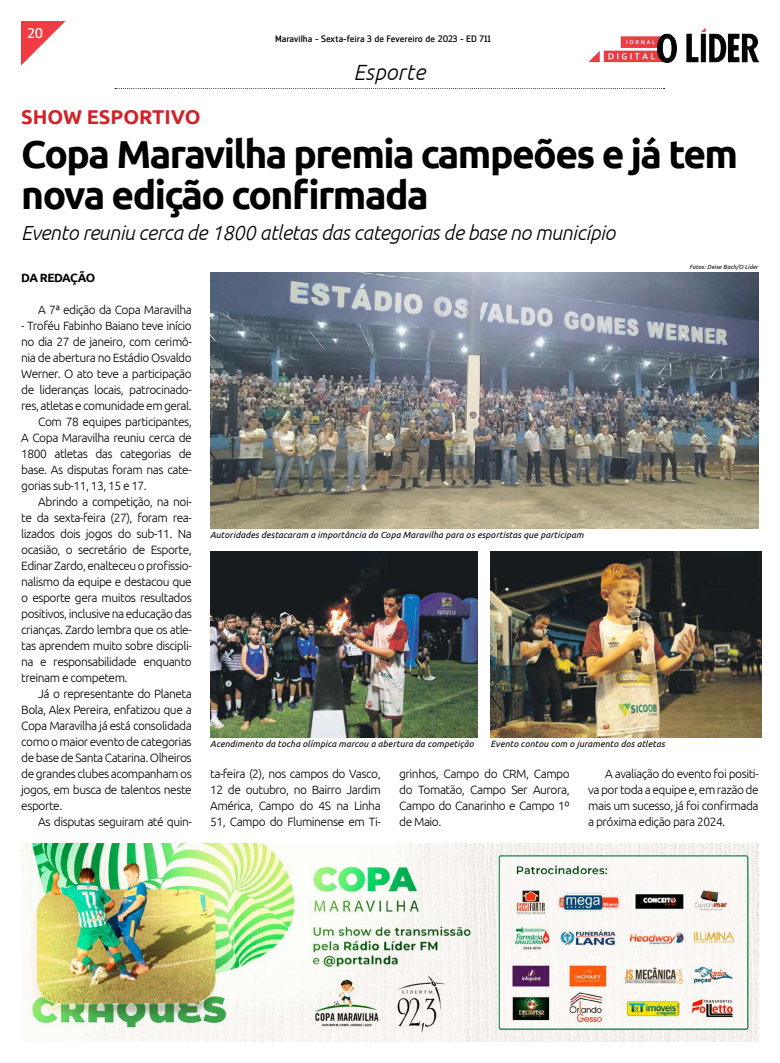
<style>
.page{position:relative;width:780px;height:1063px;background:#fff}
.page>*{position:absolute;margin:0;border:0;box-sizing:border-box;transform-origin:0 0}
.t1{font:700 39px/41px "Ubuntu";letter-spacing:-.04em;color:#000}
.t2{font:italic 300 22px "Ubuntu";letter-spacing:.01em;color:#000}
.t3{font:italic 300 20.3px "Ubuntu";letter-spacing:-.02em;color:#000}
.t4{font:700 20px "Ubuntu";color:#d22229}
.t5{font:14px "Zemestro Std";color:#fff}
.t6{font:300 12px/16px "Ubuntu";letter-spacing:-.04em;color:#000;text-align:justify}
.t7{font:700 12px "Ubuntu";letter-spacing:-.065em;color:#000}
.t8{font:9.3px "Zemestro Std";color:#000}
.t9{font:italic 9px "Ubuntu";letter-spacing:.01em;color:#000}
.t10{font:italic 6px "Ubuntu";letter-spacing:.01em;color:#000}
</style>
<div class="page">
<img style="left:21px;top:21px;width:44px;height:44px">
<img style="left:588px;top:27px;width:170px;height:36px">
<svg style="left:115px;top:88px;width:549px;height:1px"></svg>
<img style="left:22px;top:844px;width:736px;height:197px">
<img style="left:210px;top:273px;width:548px;height:256px">
<img style="left:210px;top:552px;width:268px;height:185px">
<img style="left:490px;top:552px;width:271px;height:185px">
<p class="t5" style="left:27px;top:24px;width:17px">20</p>
<p class="t8" style="left:275px;top:33px;width:217px">Maravilha - Sexta-feira 3 de Fevereiro de 2023 - ED 711</p>
<h2 class="t2" style="left:353px;top:59px;width:73px">Esporte</h2>
<h3 class="t4" style="left:21px;top:105px;width:181px">SHOW ESPORTIVO</h3>
<h1 class="t1" style="left:21px;top:133px;width:718px">Copa Maravilha premia campeões e já tem nova edição confirmada</h1>
<h3 class="t3" style="left:21px;top:220px;width:595px">Evento reuniu cerca de 1800 atletas das categorias de base no município</h3>
<p class="t7" style="left:21px;top:271px;width:75px">DA REDAÇÃO</p>
<p class="t6" style="left:38px;top:302px;width:155px">A 7ª edição da Copa Maravilha</p>
<p class="t6" style="left:21px;top:318px;width:172px">- Troféu Fabinho Baiano teve início</p>
<p class="t6" style="left:21px;top:334px;width:172px">no dia 27 de janeiro, com cerimô-</p>
<p class="t6" style="left:21px;top:350px;width:172px">nia de abertura no Estádio Osvaldo</p>
<p class="t6" style="left:21px;top:366px;width:172px">Werner. O ato teve a participação</p>
<p class="t6" style="left:21px;top:382px;width:172px">de lideranças locais, patrocinado-</p>
<p class="t6" style="left:21px;top:398px;width:172px">res, atletas e comunidade em geral.</p>
<p class="t6" style="left:38px;top:414px;width:155px">Com 78 equipes participantes,</p>
<p class="t6" style="left:21px;top:430px;width:172px">A Copa Maravilha reuniu cerca de</p>
<p class="t6" style="left:21px;top:446px;width:172px">1800 atletas das categorias de</p>
<p class="t6" style="left:21px;top:462px;width:172px">base. As disputas foram nas cate-</p>
<p class="t6" style="left:21px;top:478px;width:127px">gorias sub-11, 13, 15 e 17.</p>
<p class="t6" style="left:38px;top:494px;width:155px">Abrindo a competição, na noi-</p>
<p class="t6" style="left:21px;top:510px;width:172px">te da sexta-feira (27), foram rea-</p>
<p class="t6" style="left:21px;top:526px;width:172px">lizados dois jogos do sub-11. Na</p>
<p class="t6" style="left:21px;top:542px;width:172px">ocasião, o secretário de Esporte,</p>
<p class="t6" style="left:21px;top:558px;width:172px">Edinar Zardo, enalteceu o profissio-</p>
<p class="t6" style="left:21px;top:574px;width:172px">nalismo da equipe e destacou que</p>
<p class="t6" style="left:21px;top:590px;width:172px">o esporte gera muitos resultados</p>
<p class="t6" style="left:21px;top:606px;width:172px">positivos, inclusive na educação das</p>
<p class="t6" style="left:21px;top:622px;width:172px">crianças. Zardo lembra que os atle-</p>
<p class="t6" style="left:21px;top:638px;width:172px">tas aprendem muito sobre discipli-</p>
<p class="t6" style="left:21px;top:654px;width:172px">na e responsabilidade enquanto</p>
<p class="t6" style="left:21px;top:670px;width:108px">treinam e competem.</p>
<p class="t6" style="left:38px;top:686px;width:155px">Já o representante do Planeta</p>
<p class="t6" style="left:21px;top:702px;width:172px">Bola, Alex Pereira, enfatizou que a</p>
<p class="t6" style="left:21px;top:718px;width:172px">Copa Maravilha já está consolidada</p>
<p class="t6" style="left:21px;top:734px;width:172px">como o maior evento de categorias</p>
<p class="t6" style="left:21px;top:750px;width:172px">de base de Santa Catarina. Olheiros</p>
<p class="t6" style="left:21px;top:766px;width:172px">de grandes clubes acompanham os</p>
<p class="t6" style="left:21px;top:782px;width:172px">jogos, em busca de talentos neste</p>
<p class="t6" style="left:21px;top:798px;width:42px">esporte.</p>
<p class="t6" style="left:38px;top:814px;width:155px">As disputas seguiram até quin-</p>
<p class="t10" style="left:689px;top:263px;width:70px">Fotos: Deise Bach/O Líder</p>
<p class="t9" style="left:210px;top:530px;width:375px">Autoridades destacaram a importância da Copa Maravilha para os esportistas que participam</p>
<p class="t9" style="left:210px;top:738px;width:265px">Acendimento da tocha olímpica marcou a abertura da competição</p>
<p class="t9" style="left:490px;top:738px;width:176px">Evento contou com o juramento dos atletas</p>
<p class="t6" style="left:210px;top:765px;width:172px">ta-feira (2), nos campos do Vasco, 12 de outubro, no Bairro Jardim América, Campo do 4S na Linha 51, Campo do Fluminense em Ti-</p>
<p class="t6" style="left:399px;top:765px;width:172px">grinhos, Campo do CRM, Campo do Tomatão, Campo Ser Aurora, Campo do Canarinho e Campo 1º de Maio.</p>
<p class="t6" style="left:588px;top:765px;width:172px;text-indent:17px">A avaliação do evento foi positi&shy;va por toda a equipe e, em razão de mais um sucesso, já foi confirmada a próxima edição para 2024.</p>
</div>
